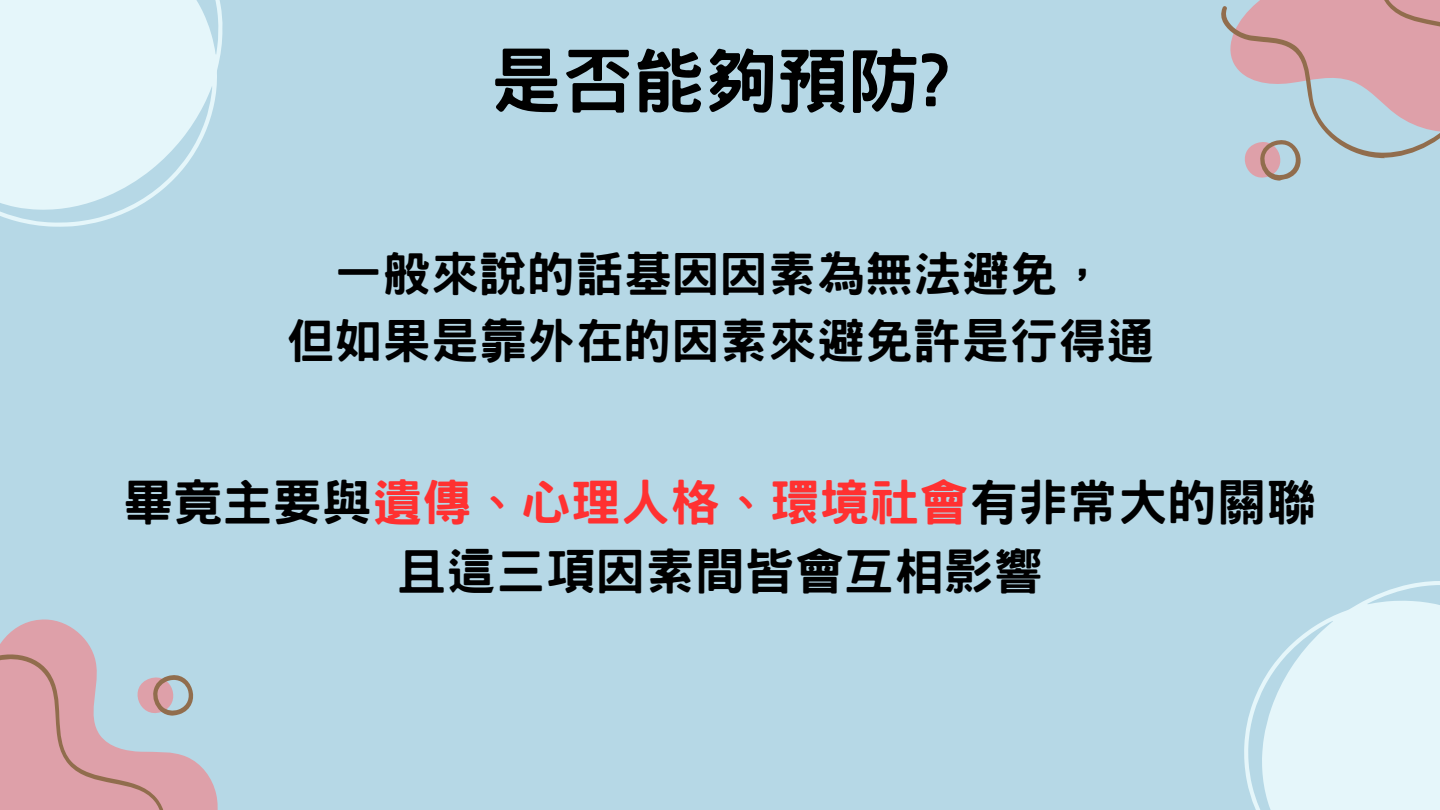
<style>
.page{position:relative;width:1440px;height:810px;background:#b6d8e6}
.page>*{position:absolute;margin:0;border:0;box-sizing:border-box;transform-origin:0 0}
.t1{font:800 71.6px "Han Wang Hei";color:#000}
.t2{font:800 49.7px "Han Wang Hei";color:#000}
.t3{font:800 48.2px "Han Wang Hei";color:#000}
.s1{color:#ff3131}
</style>
<div class="page">
<svg style="left:0;top:0;width:223px;height:227px;fill:#e5f6fa"></svg>
<svg style="left:1244px;top:581px;width:196px;height:229px"></svg>
<svg style="left:0;top:619px;width:218px;height:191px"></svg>
<svg style="left:1221px;top:0;width:219px;height:181px"></svg>
<p class="t1" style="left:490px;top:45px;width:461px">是否能夠預防?</p>
<p class="t3" style="left:334px;top:249px;width:773px">一般來說的話基因因素為無法避免，</p>
<p class="t3" style="left:286px;top:316px;width:869px">但如果是靠外在的因素來避免許是行得通</p>
<p class="t2" style="left:123px;top:477px;width:1195px">畢竟主要與<span class="s1">遺傳、心理人格、環境社會</span>有非常大的關聯</p>
<p class="t2" style="left:397px;top:546px;width:648px">且這三項因素間皆會互相影響</p>
</div>
